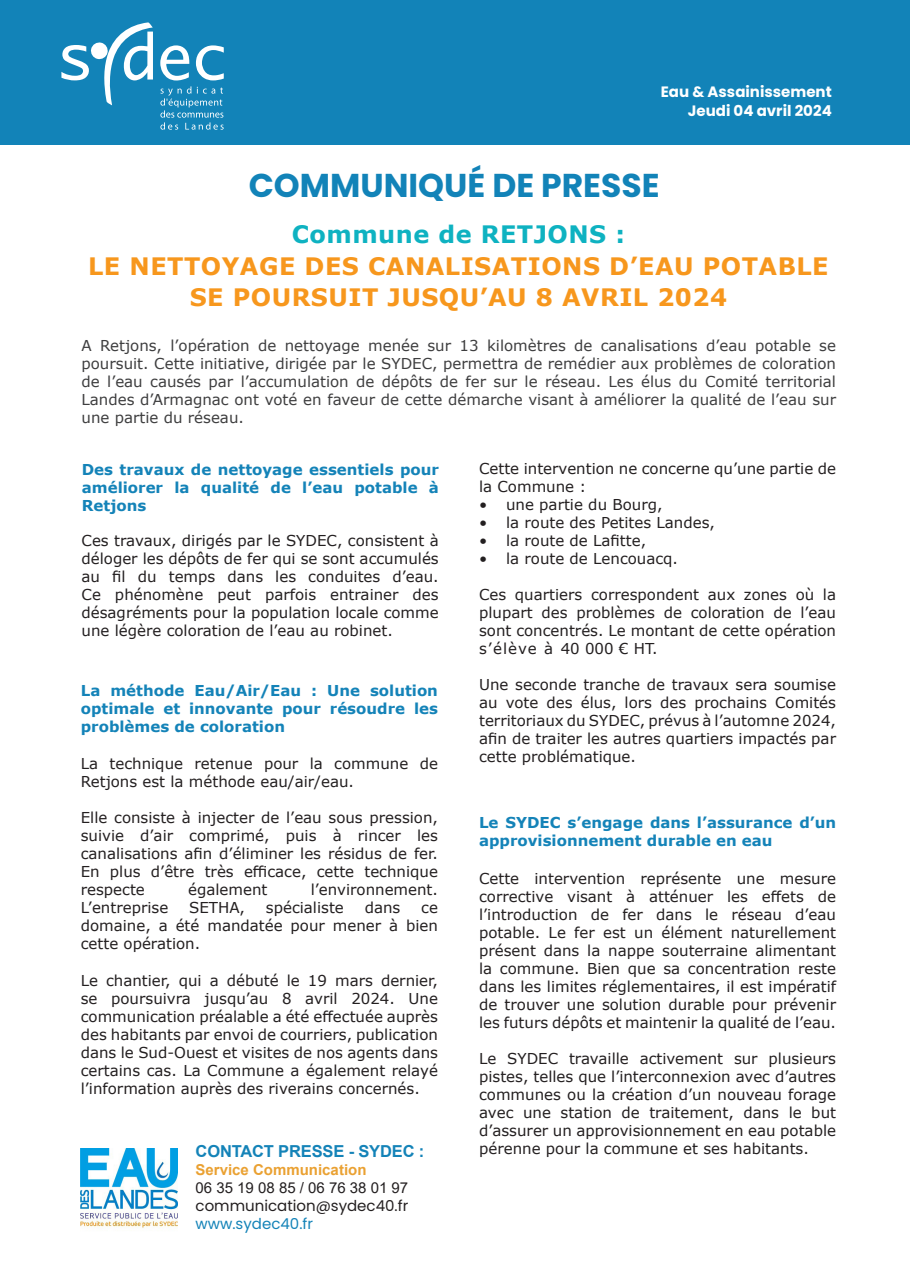
<style>
.page{position:relative;width:910px;height:1280px;background:#fff}
.page>*{position:absolute;margin:0;border:0;box-sizing:border-box;transform-origin:0 0}
.t1{font:700 33px "Poppins";color:#1283b8}
.t2{font:700 24px/31.5px "Verdana";letter-spacing:.02em;color:#f7971d;text-align:center}
.t3{font:700 24px "Verdana";letter-spacing:.02em;color:#0eb2c1}
.t4{font:700 16.5px "Arial";letter-spacing:-.01em;color:#1483b8}
.t5{font:15px/18px "Verdana";color:#231f20;text-align:justify}
.t6{font:15px/18px "Verdana";color:#3e3e3f;text-align:justify}
.t7{font:700 15px/18px "Verdana";color:#1483b8;text-align:justify}
.t8{font:700 15px "Poppins";color:#fff}
.t9{font:15px "Poppins";color:#231f20}
.t10{font:15px "Arial";color:#231f20}
.t11{font:700 15px "Arial";color:#eaa132}
.t12{font:15px "Poppins";color:#1483b8}
</style>
<div class="page">
<div style="left:0;top:0;width:910px;height:144px;background:#1283b8"></div>
<svg style="left:61px;top:22px;width:92px;height:83px"></svg>
<svg style="left:160px;top:45px;width:29px;height:35px"></svg>
<svg style="left:196px;top:45px;width:28px;height:35px"></svg>
<svg style="left:160px;top:86px;width:64px;height:44px"></svg>
<img style="left:81px;top:1148px;width:97px;height:80px">
<p class="t8" style="left:661px;top:83px;width:172px">Eau &amp; Assainissement</p>
<p class="t8" style="left:688px;top:102px;width:146px">Jeudi 04 avril 2024</p>
<p class="t1" style="left:249px;top:166px;width:412px">COMMUNIQUÉ DE PRESSE</p>
<p class="t3" style="left:292px;top:217px;width:335px">Commune de RETJONS :</p>
<p class="t2" style="left:88px;top:250px;width:742px">LE NETTOYAGE DES CANALISATIONS D’EAU POTABLE<br>SE POURSUIT JUSQU’AU 8 AVRIL 2024</p>
<p class="t6" style="left:82px;top:337px;width:756px">A Retjons, l’opération de nettoyage menée sur 13 kilomètres de canalisations d’eau potable se poursuit. Cette initiative, dirigée par le SYDEC, permettra de remédier aux problèmes de coloration de l’eau causés par l’accumulation de dépôts de fer sur le réseau. Les élus du Comité territorial Landes d’Armagnac ont voté en faveur de cette démarche visant à améliorer la qualité de l’eau sur une partie du réseau.</p>
<p class="t7" style="left:82px;top:461px;width:359px">Des travaux de nettoyage essentiels pour améliorer la qualité de l’eau potable à Retjons</p>
<p class="t5" style="left:82px;top:531px;width:359px">Ces travaux, dirigés par le SYDEC, consistent à déloger les dépôts de fer qui se sont accumulés au fil du temps dans les conduites d’eau.<br>Ce phénomène peut parfois entrainer des désagréments pour la population locale comme une légère coloration de l’eau au robinet.</p>
<p class="t7" style="left:81px;top:681px;width:359px">La méthode Eau/Air/Eau : Une solution optimale et innovante pour résoudre les problèmes de coloration</p>
<p class="t5" style="left:81px;top:755px;width:359px">La technique retenue pour la commune de<br>Retjons est la méthode eau/air/eau.</p>
<p class="t5" style="left:81px;top:809px;width:359px">Elle consiste à injecter de l’eau sous pression, suivie d’air comprimé, puis à rincer les canalisations afin d’éliminer les résidus de fer.<br>En plus d’être très efficace, cette technique respecte</p>
<p class="t5" style="left:188px;top:881px;width:81px">également</p>
<p class="t5" style="left:311px;top:881px;width:129px">l’environnement.</p>
<p class="t5" style="left:81px;top:899px;width:89px">L’entreprise</p>
<p class="t5" style="left:189px;top:899px;width:57px">SETHA,</p>
<p class="t5" style="left:266px;top:899px;width:79px">spécialiste</p>
<p class="t5" style="left:365px;top:899px;width:37px">dans</p>
<p class="t5" style="left:81px;top:899px;width:359px;text-indent:340px">ce domaine, a été mandatée pour mener à bien cette opération.</p>
<p class="t5" style="left:81px;top:971px;width:359px">Le chantier, qui a débuté le 19 mars dernier, se poursuivra jusqu’au 8 avril 2024. Une communication préalable a été effectuée auprès des habitants par envoi de courriers, publication dans le Sud-Ouest et visites de nos agents dans certains cas. La Commune a également relayé l’information auprès des riverains concernés.</p>
<p class="t4" style="left:196px;top:1139px;width:230px">CONTACT PRESSE - SYDEC :</p>
<p class="t11" style="left:196px;top:1159px;width:172px">Service Communication</p>
<p class="t10" style="left:196px;top:1177px;width:214px">06 35 19 08 85 / 06 76 38 01 97</p>
<p class="t9" style="left:196px;top:1197px;width:214px">communication@sydec40.fr</p>
<p class="t12" style="left:196px;top:1215px;width:119px">www.sydec40.fr</p>
<p class="t5" style="left:479px;top:459px;width:358px">Cette intervention ne concerne qu’une partie de la Commune :</p>
<p class="t5" style="left:479px;top:495px;width:185px">• une partie du Bourg,</p>
<p class="t5" style="left:479px;top:513px;width:237px">• la route des Petites Landes,</p>
<p class="t5" style="left:479px;top:531px;width:169px">• la route de Lafitte,</p>
<p class="t5" style="left:479px;top:549px;width:200px">• la route de Lencouacq.</p>
<p class="t5" style="left:479px;top:585px;width:358px">Ces quartiers correspondent aux zones où la plupart des problèmes de coloration de l’eau sont concentrés. Le montant de cette opération s’élève à 40 000 € HT.</p>
<p class="t5" style="left:479px;top:675px;width:358px">Une seconde tranche de travaux sera soumise au vote des élus, lors des prochains Comités territoriaux du SYDEC, prévus à l’automne 2024, afin de traiter les autres quartiers impactés par cette problématique.</p>
<p class="t7" style="left:479px;top:813px;width:359px">Le SYDEC s’engage dans l’assurance d’un approvisionnement durable en eau</p>
<p class="t5" style="left:479px;top:870px;width:358px">Cette intervention représente une mesure corrective visant à atténuer les effets de l’introduction de fer dans le réseau d’eau potable. Le fer est un élément naturellement présent dans la nappe souterraine alimentant la commune. Bien que sa concentration reste dans les limites réglementaires, il est impératif de trouver une solution durable pour prévenir les futurs dépôts et maintenir la qualité de l’eau.</p>
<p class="t5" style="left:479px;top:1050px;width:358px">Le SYDEC travaille activement sur plusieurs pistes, telles que l’interconnexion avec d’autres communes ou la création d’un nouveau forage avec une station de traitement, dans le but d’assurer un approvisionnement en eau potable pérenne pour la commune et ses habitants.</p>
</div>
